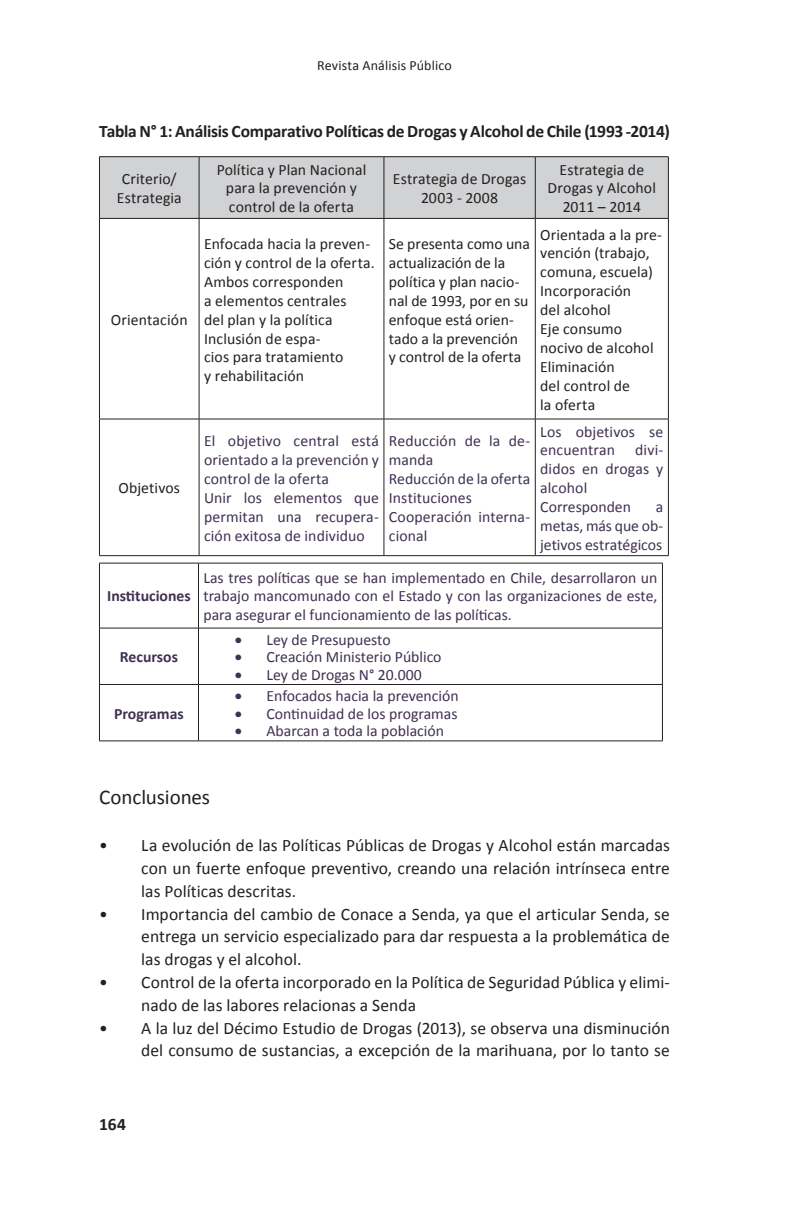
<style>
.page{position:relative;width:794px;height:1216px;background:#fff}
.page>*{position:absolute;margin:0;border:0;box-sizing:border-box;transform-origin:0 0}
.t1{font:21px "Calibri";letter-spacing:-.005em;color:#231f20}
.t2{font:17.5px/22.8px "Calibri";letter-spacing:.005em;color:#231f20;text-align:justify}
.t3{font:700 17.5px "Calibri";letter-spacing:-.015em;color:#231f20}
.t4{font:15.75px/18.9px "Calibri";color:#403051}
.t5{font:15.75px/18.9px "Calibri";letter-spacing:.005em;color:#231f20;text-align:center}
.t6{font:700 15.75px "Calibri";color:#403051}
.t7{font:14px "Calibri";letter-spacing:.01em;color:#231f20}
</style>
<div class="page">
<div style="left:100px;top:157px;width:568px;height:61px;background:#d1d2d4"></div>
<hr style="left:99px;top:219px;width:1px;height:200px;background:#231f20">
<hr style="left:199px;top:219px;width:1px;height:200px;background:#231f20">
<hr style="left:383px;top:219px;width:1px;height:200px;background:#231f20">
<hr style="left:535px;top:219px;width:1px;height:200px;background:#231f20">
<hr style="left:668px;top:219px;width:1px;height:200px;background:#231f20">
<hr style="left:99px;top:418px;width:100px;height:1px;background:#231f20">
<hr style="left:99px;top:419px;width:1px;height:136px;background:#231f20">
<hr style="left:199px;top:418px;width:185px;height:1px;background:#231f20">
<hr style="left:199px;top:419px;width:1px;height:136px;background:#231f20">
<hr style="left:384px;top:418px;width:151px;height:1px;background:#231f20">
<hr style="left:383px;top:419px;width:1px;height:136px;background:#231f20">
<hr style="left:535px;top:418px;width:133px;height:1px;background:#231f20">
<hr style="left:535px;top:419px;width:1px;height:136px;background:#231f20">
<hr style="left:668px;top:419px;width:1px;height:136px;background:#231f20">
<hr style="left:99px;top:555px;width:100px;height:1px;background:#231f20">
<hr style="left:199px;top:555px;width:185px;height:1px;background:#231f20">
<hr style="left:384px;top:555px;width:151px;height:1px;background:#231f20">
<hr style="left:535px;top:555px;width:133px;height:1px;background:#231f20">
<hr style="left:99px;top:156px;width:100px;height:1px;background:#231f20">
<hr style="left:99px;top:157px;width:1px;height:61px;background:#231f20">
<hr style="left:199px;top:156px;width:185px;height:1px;background:#231f20">
<hr style="left:199px;top:157px;width:1px;height:61px;background:#231f20">
<hr style="left:384px;top:156px;width:151px;height:1px;background:#231f20">
<hr style="left:383px;top:157px;width:1px;height:61px;background:#231f20">
<hr style="left:535px;top:156px;width:133px;height:1px;background:#231f20">
<hr style="left:535px;top:157px;width:1px;height:61px;background:#231f20">
<hr style="left:668px;top:157px;width:1px;height:61px;background:#231f20">
<hr style="left:99px;top:218px;width:100px;height:1px;background:#231f20">
<hr style="left:199px;top:218px;width:185px;height:1px;background:#231f20">
<hr style="left:384px;top:218px;width:151px;height:1px;background:#231f20">
<hr style="left:535px;top:218px;width:133px;height:1px;background:#231f20">
<hr style="left:99px;top:563px;width:99px;height:1px;background:#231f20">
<hr style="left:99px;top:563px;width:1px;height:65px;background:#231f20">
<hr style="left:198px;top:563px;width:464px;height:1px;background:#231f20">
<hr style="left:198px;top:563px;width:1px;height:65px;background:#231f20">
<hr style="left:662px;top:563px;width:1px;height:65px;background:#231f20">
<hr style="left:99px;top:627px;width:99px;height:1px;background:#231f20">
<hr style="left:99px;top:628px;width:1px;height:56px;background:#231f20">
<hr style="left:198px;top:627px;width:464px;height:1px;background:#231f20">
<hr style="left:198px;top:628px;width:1px;height:56px;background:#231f20">
<hr style="left:662px;top:628px;width:1px;height:56px;background:#231f20">
<hr style="left:99px;top:684px;width:99px;height:1px;background:#231f20">
<hr style="left:99px;top:684px;width:1px;height:56px;background:#231f20">
<hr style="left:198px;top:684px;width:464px;height:1px;background:#231f20">
<hr style="left:198px;top:684px;width:1px;height:56px;background:#231f20">
<hr style="left:662px;top:684px;width:1px;height:56px;background:#231f20">
<hr style="left:99px;top:740px;width:99px;height:1px;background:#231f20">
<hr style="left:198px;top:740px;width:464px;height:1px;background:#231f20">
<p class="t7" style="left:317px;top:57px;width:136px">Revista Análisis Público</p>
<p class="t3" style="left:99px;top:120px;width:572px">Tabla N° 1: Análisis Comparativo Políticas de Drogas y Alcohol de Chile (1993 -2014)</p>
<p class="t5" style="left:117px;top:169px;width:66px">Criterio/<br>Estrategia</p>
<p class="t5" style="left:217px;top:160px;width:151px">Política y Plan Nacional para la prevención y control de la oferta</p>
<p class="t5" style="left:393px;top:169px;width:135px">Estrategia de Drogas<br>2003 - 2008</p>
<p class="t5" style="left:547px;top:160px;width:110px">Estrategia de<br>Drogas y Alcohol<br>2011 – 2014</p>
<p class="t5" style="left:111px;top:310px;width:78px">Orientación</p>
<p class="t5" style="left:118px;top:478px;width:63px">Objetivos</p>
<p class="t6" style="left:107px;top:586px;width:85px">Instituciones</p>
<p class="t6" style="left:120px;top:647px;width:60px">Recursos</p>
<p class="t6" style="left:114px;top:703px;width:71px">Programas</p>
<p class="t5" style="left:204px;top:234px;width:172px;text-align:left">Enfocada hacia la preven&shy;ción y control de la oferta.<br>Ambos corresponden<br>a elementos centrales<br>del plan y la política<br>Inclusión de espa-<br>cios para tratamiento<br>y rehabilitación</p>
<p class="t5" style="left:389px;top:234px;width:143px;text-align:left">Se presenta como una actualización de la política y plan nacio&shy;nal de 1993, por en su enfoque está orien&shy;tado a la prevención<br>y control de la oferta</p>
<p class="t5" style="left:540px;top:225px;width:123px;text-align:left">Orientada a la pre&shy;vención (trabajo, comuna, escuela)<br>Incorporación<br>del alcohol<br>Eje consumo nocivo de alcohol<br>Eliminación<br>del control de<br>la oferta</p>
<p class="t4" style="left:204px;top:431px;width:176px">El objetivo central está orientado a la prevención y control de la oferta<br>Unir los elementos que permitan una recupera&shy;ción exitosa de individuo</p>
<p class="t4" style="left:389px;top:431px;width:143px">Reducción de la de&shy;manda<br>Reducción de la oferta<br>Instituciones<br>Cooperación interna&shy;cional</p>
<p class="t4" style="left:540px;top:422px;width:125px">Los objetivos se encuentran</p>
<p class="t4" style="left:540px;top:441px;width:125px;text-indent:95px">divi&shy;didos en drogas y alcohol<br>Corresponden</p>
<p class="t4" style="left:540px;top:497px;width:125px;text-align:justify;text-indent:116px">a metas, más que ob&shy;jetivos estratégicos</p>
<p class="t4" style="left:203px;top:568px;width:455px;text-align:justify">Las tres políticas que se han implementado en Chile, desarrollaron un trabajo mancomunado con el Estado y con las organizaciones de este, para asegurar el funcionamiento de las políticas.</p>
<p class="t4" style="left:235px;top:630px;width:157px">• Ley de Presupuesto</p>
<p class="t4" style="left:235px;top:647px;width:208px">• Creación M inisterio Público</p>
<p class="t4" style="left:235px;top:665px;width:188px">• Ley de Drogas N° 20.000</p>
<p class="t4" style="left:235px;top:686px;width:225px">• Enfocados hacia la prevención</p>
<p class="t4" style="left:235px;top:704px;width:224px">• Continuidad de los programas</p>
<p class="t4" style="left:235px;top:721px;width:211px">• Abarcan a toda la población</p>
<h1 class="t1" style="left:99px;top:783px;width:112px">Conclusiones</h1>
<p class="t2" style="left:141px;top:834px;width:530px;text-indent:-42px">• La evolución de las Políticas Públicas de Drogas y Alcohol están marcadas con un fuerte enfoque preventivo, creando una relación intrínseca entre las Políticas descritas.</p>
<p class="t2" style="left:141px;top:902px;width:530px;text-indent:-42px">• Importancia del cambio de Conace a Senda, ya que el articular Senda, se entrega un servicio especializado para dar respuesta a la problemática de las drogas y el alcohol.</p>
<p class="t2" style="left:141px;top:970px;width:530px;text-indent:-42px">• Control de la oferta incorporado en la Política de Seguridad Pública y elimi&shy;nado de las labores relacionas a Senda</p>
<p class="t2" style="left:99px;top:1016px;width:572px;text-align:right">• A la luz del Décimo Estudio de Drogas (2013), se observa una disminución del consumo de sustancias, a excepción de la marihuana, por lo tanto se</p>
<p class="t3" style="left:99px;top:1113px;width:28px">164</p>
</div>
